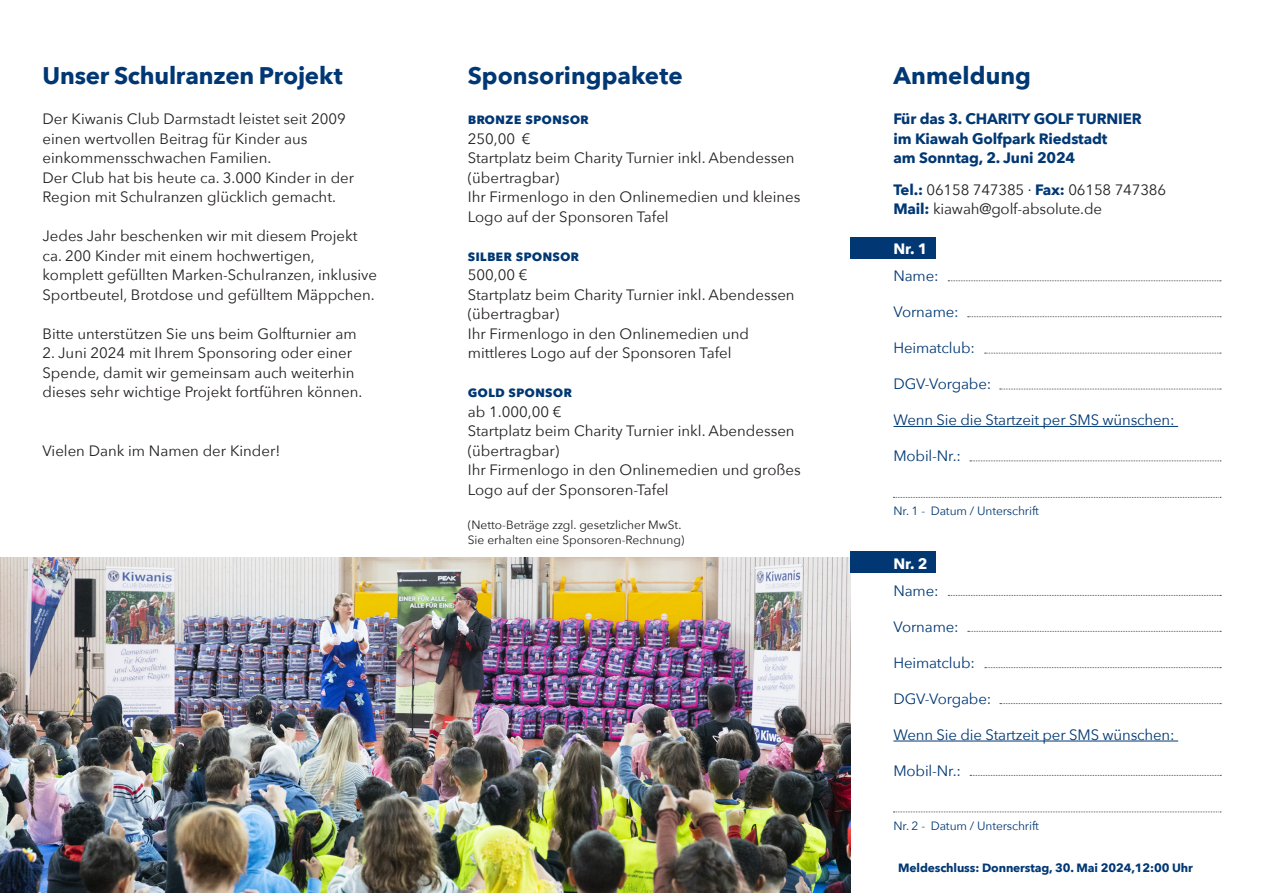
<style>
.page{position:relative;width:1263px;height:893px;background:#fff}
.page>*{position:absolute;margin:0;border:0;box-sizing:border-box;transform-origin:0 0}
.t1{font:700 24px "Avenir Next";color:#013874}
.t2{font:15px/19.5px "Avenir Next";color:#231f20}
.t3{font:15px "Avenir Next";letter-spacing:-.01em;color:#013874}
.t4{font:700 15px/19.5px "Avenir Next";letter-spacing:-.01em;color:#013874}
.t5{font:700 15px "Avenir Next";color:#fff}
.t6{font:12px/15px "Avenir Next";color:#231f20}
.t7{font:12px "Avenir Next";letter-spacing:-.01em;color:#013874}
.t8{font:700 12px "Avenir Next";letter-spacing:-.01em;color:#013874}
.s1{font-weight:700;color:#013874}
.s2{font-weight:700;font-size:15px;color:#fff}
</style>
<div class="page">
<img style="left:850px;top:578px;width:1px;height:169px">
<div style="left:850px;top:237px;width:86px;height:21px;background:#013874"></div>
<hr style="left:893px;top:426px;width:285px;height:1px;background:#013874">
<svg style="left:948px;top:280px;width:273px;height:1px"></svg>
<svg style="left:968px;top:316px;width:253px;height:1px"></svg>
<svg style="left:985px;top:353px;width:236px;height:1px"></svg>
<svg style="left:1000px;top:389px;width:221px;height:1px"></svg>
<svg style="left:970px;top:460px;width:251px;height:1px"></svg>
<svg style="left:893px;top:497px;width:328px;height:1px"></svg>
<img style="left:0;top:557px;width:850px;height:336px">
<div style="left:850px;top:552px;width:86px;height:21px;background:#013874"></div>
<hr style="left:893px;top:741px;width:285px;height:1px;background:#013874">
<svg style="left:948px;top:595px;width:273px;height:1px"></svg>
<svg style="left:968px;top:631px;width:253px;height:1px"></svg>
<svg style="left:985px;top:667px;width:236px;height:1px"></svg>
<svg style="left:1000px;top:703px;width:221px;height:1px"></svg>
<svg style="left:970px;top:775px;width:251px;height:1px"></svg>
<svg style="left:893px;top:812px;width:328px;height:1px"></svg>
<h1 class="t1" style="left:43px;top:54px;width:302px">Unser Schulranzen Projekt</h1>
<h1 class="t1" style="left:893px;top:55px;width:139px">Anmeldung</h1>
<p class="t4" style="left:893px;top:109px;width:250px">Für das 3. CHARITY GOLF TURNIER im Kiawah Golfpark Riedstadt<br>am Sonntag, 2. Juni 2024</p>
<p class="t2" style="left:893px;top:179px;width:274px"><span class="s1">Tel.:</span> 06158 747385 · <span class="s1">Fax:</span> 06158 747386<br><span class="s1">Mail:</span> kiawah@golf-absolute.de</p>
<p class="t5" style="left:893px;top:236px;width:35px">Nr. 1</p>
<p class="t3" style="left:893px;top:263px;width:47px">Name:</p>
<p class="t3" style="left:893px;top:299px;width:67px">Vorname:</p>
<p class="t3" style="left:893px;top:335px;width:83px">Heimatclub:</p>
<p class="t3" style="left:893px;top:371px;width:99px">DGV-Vorgabe:</p>
<p class="t3" style="left:893px;top:407px;width:283px">Wenn Sie die Startzeit per SMS wünschen:</p>
<p class="t3" style="left:893px;top:443px;width:69px">Mobil-Nr.:</p>
<h1 class="t1" style="left:468px;top:54px;width:216px">Sponsoringpakete</h1>
<p class="t4" style="left:468px;top:109px;width:123px">Bronze Sponsor</p>
<p class="t2" style="left:468px;top:128px;width:334px">250,00 €<br>Startplatz beim Charity Turnier inkl. Abendessen (übertragbar)<br>Ihr Firmenlogo in den Onlinemedien und kleines<br>Logo auf der Sponsoren Tafel</p>
<p class="t4" style="left:468px;top:246px;width:113px">Silber Sponsor</p>
<p class="t2" style="left:468px;top:265px;width:328px">500,00 €<br>Startplatz beim Charity Turnier inkl. Abendessen (übertragbar)<br>Ihr Firmenlogo in den Onlinemedien und mittleres Logo auf der Sponsoren Tafel</p>
<p class="t4" style="left:468px;top:382px;width:106px">Gold Sponsor</p>
<p class="t2" style="left:468px;top:401px;width:334px">ab 1.000,00 €<br>Startplatz beim Charity Turnier inkl. Abendessen (übertragbar)<br>Ihr Firmenlogo in den Onlinemedien und großes<br>Logo auf der Sponsoren-Tafel</p>
<p class="t6" style="left:468px;top:517px;width:218px">(Netto-Beträge zzgl. gesetzlicher MwSt.<br>Sie erhalten eine Sponsoren-Rechnung)</p>
<p class="t2" style="left:43px;top:109px;width:313px">Der Kiwanis Club Darmstadt leistet seit 2009 einen wertvollen Beitrag für Kinder aus einkommensschwachen Familien.<br>Der Club hat bis heute ca. 3.000 Kinder in der Region mit Schulranzen glücklich gemacht.</p>
<p class="t2" style="left:43px;top:226px;width:336px">Jedes Jahr beschenken wir mit diesem Projekt ca. 200 Kinder mit einem hochwertigen, komplett gefüllten Marken-Schulranzen, inklusive Sportbeutel, Brotdose und gefülltem Mäppchen.</p>
<p class="t2" style="left:43px;top:323px;width:316px">Bitte unterstützen Sie uns beim Golfturnier am</p>
<p class="t2" style="left:43px;top:343px;width:321px">2. Juni 2024 mit Ihrem Sponsoring oder einer<br>Spende, damit wir gemeinsam auch weiterhin dieses sehr wichtige Projekt fortführen können.</p>
<p class="t2" style="left:43px;top:440px;width:239px">Vielen Dank im Namen der Kinder!</p>
<p class="t7" style="left:893px;top:501px;width:181px">Nr. 1 - Datum / Unterschrift<span class="s2">Nr. 2</span></p>
<p class="t5" style="left:893px;top:551px;width:35px">Nr. 2</p>
<p class="t3" style="left:893px;top:578px;width:47px">Name:</p>
<p class="t3" style="left:893px;top:614px;width:67px">Vorname:</p>
<p class="t3" style="left:893px;top:650px;width:83px">Heimatclub:</p>
<p class="t3" style="left:893px;top:686px;width:99px">DGV-Vorgabe:</p>
<p class="t3" style="left:893px;top:722px;width:283px">Wenn Sie die Startzeit per SMS wünschen:</p>
<p class="t3" style="left:893px;top:758px;width:69px">Mobil-Nr.:</p>
<p class="t7" style="left:893px;top:816px;width:181px">Nr. 2 - Datum / Unterschrift<span class="s2">Nr. 2</span></p>
<p class="t8" style="left:898px;top:857px;width:296px">Meldeschluss: Donnerstag, 30. Mai 2024,12:00 Uhr</p>
</div>
